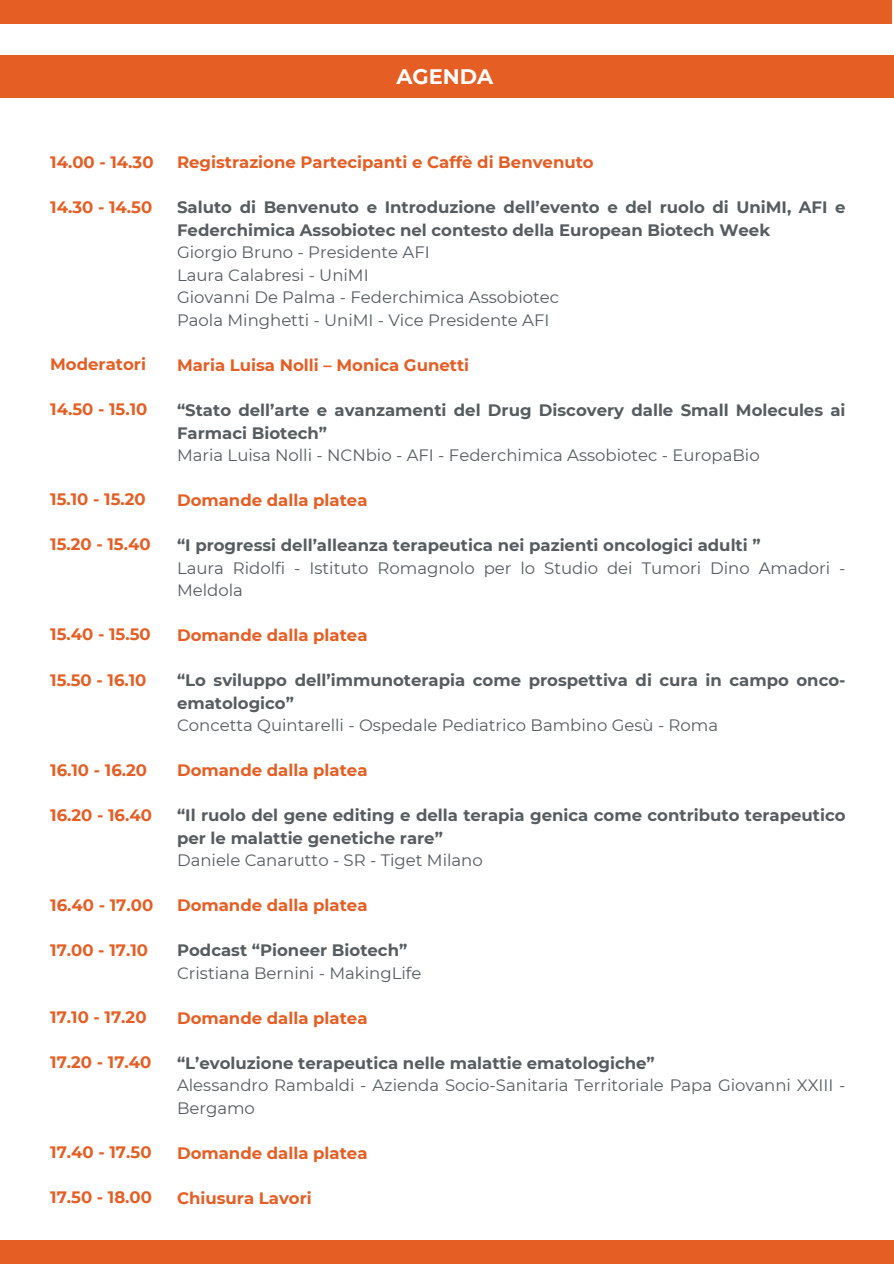
<style>
.page{position:relative;width:894px;height:1264px;background:#fff}
.page>*{position:absolute;margin:0;border:0;box-sizing:border-box;transform-origin:0 0}
.t1{font:700 21px "Montserrat";color:#fff}
.t2{font:700 16.5px/22.5px "Montserrat";color:#565c5f}
.t3{font:16.5px/22.5px "Montserrat";color:#565c5f}
.t4{font:700 16.5px "Montserrat";color:#e55e24}
</style>
<div class="page">
<div style="left:0;top:56px;width:893px;height:42px;background:#e55e24"></div>
<div style="left:0;top:1239px;width:893px;height:24px;background:#e55e24"></div>
<div style="left:0;top:0;width:891px;height:23px;background:#e55e24"></div>
<h1 class="t1" style="left:396px;top:64px;width:98px">AGENDA</h1>
<p class="t4" style="left:50px;top:152px;width:105px">14.00 - 14.30</p>
<p class="t4" style="left:50px;top:197px;width:103px">14.30 - 14.50</p>
<p class="t4" style="left:50px;top:354px;width:97px">Moderatori</p>
<p class="t4" style="left:50px;top:399px;width:99px">14.50 - 15.10</p>
<p class="t4" style="left:50px;top:489px;width:97px">15.10 - 15.20</p>
<p class="t4" style="left:50px;top:534px;width:102px">15.20 - 15.40</p>
<p class="t4" style="left:50px;top:624px;width:102px">15.40 - 15.50</p>
<p class="t4" style="left:50px;top:669px;width:98px">15.50 - 16.10</p>
<p class="t4" style="left:50px;top:759px;width:98px">16.10 - 16.20</p>
<p class="t4" style="left:50px;top:804px;width:103px">16.20 - 16.40</p>
<p class="t4" style="left:50px;top:894px;width:104px">16.40 - 17.00</p>
<p class="t4" style="left:50px;top:939px;width:99px">17.00 - 17.10</p>
<p class="t4" style="left:50px;top:1007px;width:98px">17.10 - 17.20</p>
<p class="t4" style="left:50px;top:1052px;width:103px">17.20 - 17.40</p>
<p class="t4" style="left:50px;top:1142px;width:103px">17.40 - 17.50</p>
<p class="t4" style="left:50px;top:1187px;width:103px">17.50 - 18.00</p>
<h3 class="t4" style="left:177px;top:152px;width:418px">Registrazione Partecipanti e Caffè di Benvenuto</h3>
<p class="t2" style="left:177px;top:196px;width:670px">Saluto di Benvenuto e Introduzione dell’evento e del ruolo di UniMI, AFI e<br>Federchimica Assobiotec nel contesto della European Biotech Week</p>
<p class="t3" style="left:177px;top:241px;width:254px">Giorgio Bruno - Presidente AFI</p>
<p class="t3" style="left:177px;top:264px;width:193px">Laura Calabresi - UniMI</p>
<p class="t3" style="left:177px;top:286px;width:383px">Giovanni De Palma - Federchimica Assobiotec</p>
<p class="t3" style="left:177px;top:309px;width:374px">Paola Minghetti - UniMI - Vice Presidente AFI</p>
<h3 class="t4" style="left:177px;top:355px;width:293px">Maria Luisa Nolli – Monica Gunetti</h3>
<p class="t2" style="left:177px;top:399px;width:670px">“Stato dell’arte e avanzamenti del Drug Discovery dalle Small Molecules ai<br>Farmaci Biotech”</p>
<p class="t3" style="left:177px;top:444px;width:584px">Maria Luisa Nolli - NCNbio - AFI - Federchimica Assobiotec - EuropaBio</p>
<h3 class="t4" style="left:177px;top:490px;width:192px">Domande dalla platea</h3>
<p class="t2" style="left:177px;top:534px;width:585px">“I progressi dell’alleanza terapeutica nei pazienti oncologici adulti ”</p>
<p class="t3" style="left:177px;top:556px;width:670px">Laura Ridolfi - Istituto Romagnolo per lo Studio dei Tumori Dino Amadori -<br>Meldola</p>
<h3 class="t4" style="left:177px;top:625px;width:192px">Domande dalla platea</h3>
<p class="t2" style="left:177px;top:669px;width:670px">“Lo sviluppo dell’immunoterapia come prospettiva di cura in campo onco&shy;ematologico”</p>
<p class="t3" style="left:177px;top:714px;width:542px">Concetta Quintarelli - Ospedale Pediatrico Bambino Gesù - Roma</p>
<h3 class="t4" style="left:177px;top:760px;width:192px">Domande dalla platea</h3>
<p class="t2" style="left:177px;top:804px;width:670px">“Il ruolo del gene editing e della terapia genica come contributo terapeutico per le malattie genetiche rare”</p>
<p class="t3" style="left:177px;top:849px;width:307px">Daniele Canarutto - SR - Tiget Milano</p>
<h3 class="t4" style="left:177px;top:895px;width:192px">Domande dalla platea</h3>
<p class="t2" style="left:177px;top:939px;width:232px">Podcast “Pioneer Biotech”</p>
<p class="t3" style="left:177px;top:961px;width:246px">Cristiana Bernini - MakingLife</p>
<h3 class="t4" style="left:177px;top:1007px;width:192px">Domande dalla platea</h3>
<p class="t2" style="left:177px;top:1051px;width:479px">“L’evoluzione terapeutica nelle malattie ematologiche”</p>
<p class="t3" style="left:177px;top:1074px;width:670px">Alessandro Rambaldi - Azienda Socio-Sanitaria Territoriale Papa Giovanni XXIII -<br>Bergamo</p>
<h3 class="t4" style="left:177px;top:1142px;width:192px">Domande dalla platea</h3>
<p class="t4" style="left:177px;top:1187px;width:136px">Chiusura Lavori</p>
</div>
